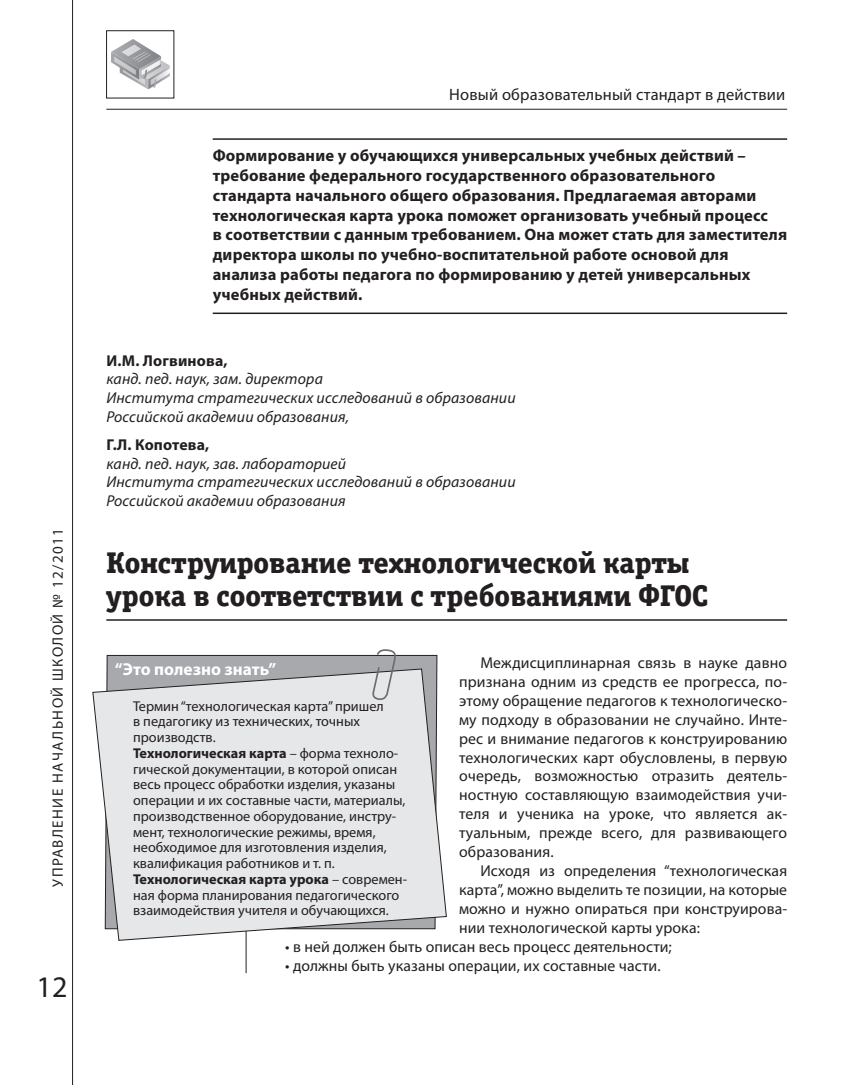
<style>
.page{position:relative;width:851px;height:1085px;background:#fff}
.page>*{position:absolute;margin:0;border:0;box-sizing:border-box;transform-origin:0 0}
.Zagolovok_1{font:30px/33px "Officina Serif Extra Bold C";color:#231f20}
.t1{font:30px "Myriad Pro";color:#231f20}
.polezno_zag{font:700 17.25px "Myriad Pro";color:#fff}
.vrez{font:700 16.5px/19.8px "Myriad Pro";letter-spacing:.01em;color:#231f20}
.Kolontitul{font:16.5px "Myriad Pro";letter-spacing:.01em;color:#231f20}
.osn_text{font:15.75px/18.9px "Myriad Pro";letter-spacing:.005em;color:#231f20;text-align:justify}
.Avtor_text{font:italic 15.75px/18.9px "Myriad Pro";letter-spacing:.01em;color:#231f20}
.osn_text_SPISOK{font:15.75px "Myriad Pro";letter-spacing:.005em;color:#231f20}
.t2{font:15px "Myriad Pro";letter-spacing:.095em;color:#231f20}
.Text_vrez_v_serom_bl{font:14.25px/15.8px "Myriad Pro";color:#231f20}
.s1{font-weight:700;font-style:normal}
.s2{font-weight:700}
</style>
<div class="page">
<hr style="left:72px;top:0;width:1px;height:1084px;background:#231f20">
<hr style="left:106px;top:109px;width:681px;height:1px;background:#231f20">
<svg style="left:111px;top:39px;width:59px;height:50px"></svg>
<div style="left:106px;top:30px;width:68px;height:68px;border:1px solid #231f20"></div>
<hr style="left:213px;top:138px;width:574px;height:2px;background:#231f20">
<hr style="left:213px;top:312px;width:574px;height:2px;background:#231f20">
<hr style="left:106px;top:619px;width:681px;height:1px;background:#231f20">
<hr style="left:246px;top:696px;width:1px;height:276px;background:#231f20">
<svg style="left:106px;top:654px;width:331px;height:14px"></svg>
<svg style="left:92px;top:668px;width:355px;height:272px"></svg>
<svg style="left:369px;top:649px;width:28px;height:58px"></svg>
<p class="t2" style="left:48px;top:886px;width:360px;rotate:-90deg">УПРАВЛЕНИЕ НАЧАЛЬНОЙ ШКОЛОЙ № 12/2011</p>
<p class="t1" style="left:37px;top:968px;width:32px">12</p>
<p class="Kolontitul" style="left:449px;top:85px;width:337px">Новый образовательный стандарт в действии</p>
<p class="vrez" style="left:213px;top:145px;width:576px">Формирование у обучающихся универсальных учебных действий – требование федерального государственного образовательного стандарта начального общего образования. Предлагаемая авторами технологическая карта урока поможет организовать учебный процесс<br>в соответствии с данным требованием. Она может стать для заместителя директора школы по учебно-воспитательной работе основой для анализа работы педагога по формированию у детей универсальных учебных действий.</p>
<p class="Avtor_text" style="left:106px;top:350px;width:411px"><span class="s1">И.М. Логвинова,<br></span>канд. пед. наук, зам. директора<br>Института стратегических исследований в образовании Российской академии образования,</p>
<p class="Avtor_text" style="left:106px;top:434px;width:411px"><span class="s1">Г.Л. Копотева,<br></span>канд. пед. наук, зав. лабораторией<br>Института стратегических исследований в образовании Российской академии образования</p>
<p class="Zagolovok_1" style="left:106px;top:546px;width:603px">Конструирование технологической карты урока в соответствии с требованиями ФГОС</p>
<p class="osn_text" style="left:459px;top:653px;width:329px;text-indent:21px">Междисциплинарная связь в науке давно признана одним из средств ее прогресса, по&shy;этому обращение педагогов к технологическо&shy;му подходу в образовании не случайно. Инте&shy;рес и внимание педагогов к конструированию технологических карт обусловлены, в первую очередь, возможностью отразить деятель&shy;ностную составляющую взаимодействия учи&shy;теля и ученика на уроке, что является ак&shy;туальным, прежде всего, для развивающего образования.</p>
<p class="osn_text" style="left:459px;top:860px;width:329px;text-indent:21px">Исходя из определения “технологическая карта”, можно выделить те позиции, на которые можно и нужно опираться при конструирова&shy;нии технологической карты урока:</p>
<p class="osn_text_SPISOK" style="left:285px;top:936px;width:388px">• в ней должен быть описан весь процесс деятельности;</p>
<p class="osn_text_SPISOK" style="left:285px;top:955px;width:377px">• должны быть указаны операции, их составные части.</p>
<p class="polezno_zag" style="left:115px;top:658px;width:163px">“Это полезно знать”</p>
<p class="Text_vrez_v_serom_bl" style="left:133px;top:697px;width:252px">Термин “технологическая карта” пришел в педагогику из технических, точных производств.</p>
<p class="Text_vrez_v_serom_bl" style="left:133px;top:744px;width:274px"><span class="s2">Технологическая карта</span> – форма техноло&shy;гической документации, в которой описан весь процесс обработки изделия, указаны операции и их составные части, материалы, производственное оборудование, инстру&shy;мент, технологические режимы, время, необходимое для изготовления изделия, квалификация работников и т. п.</p>
<p class="Text_vrez_v_serom_bl" style="left:133px;top:870px;width:275px"><span class="s2">Технологическая карта урока</span> – современ&shy;ная форма планирования педагогического взаимодействия учителя и обучающихся.</p>
</div>
